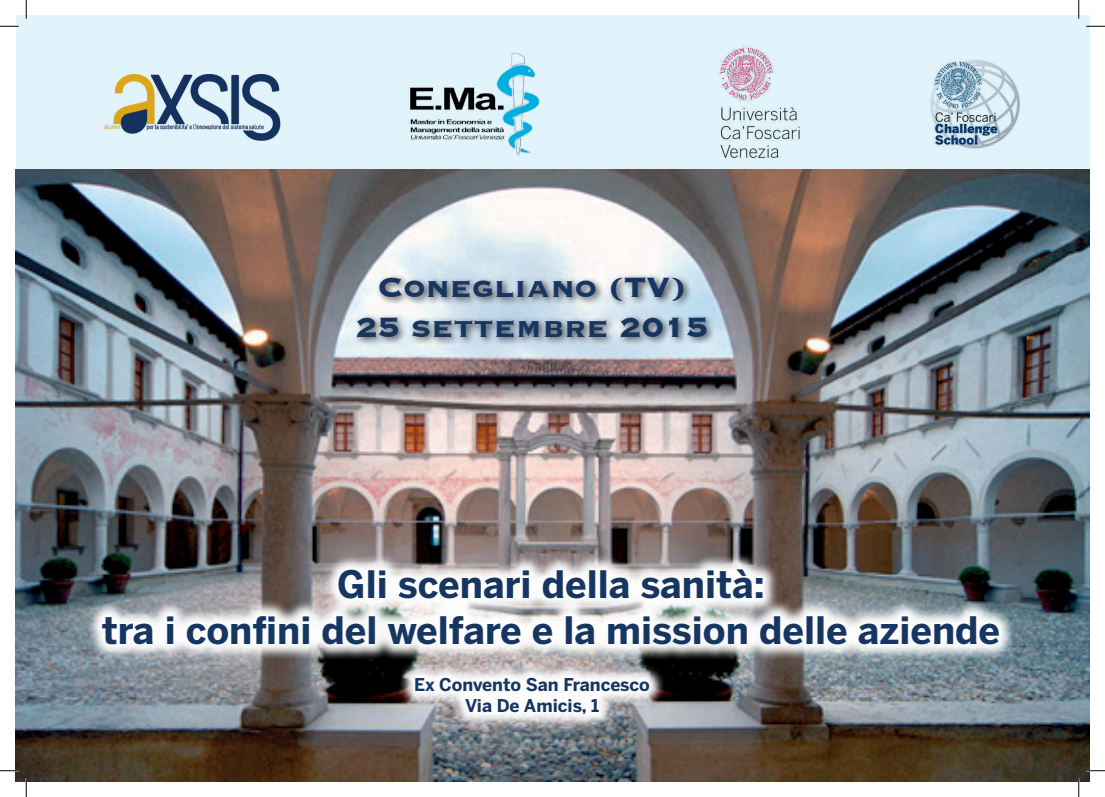
<style>
.page{position:relative;width:1105px;height:797px;background:#fff}
.page>*{position:absolute;margin:0;border:0;box-sizing:border-box;transform-origin:0 0}
.t1{font:700 37.5px/45px "Benton Sans";color:#163561;text-align:center}
.t2{font:700 36.25px "Copperplate";color:#163561}
.t3{font:700 17.5px/21px "Benton Sans";letter-spacing:-.005em;color:#163561;text-align:center}
</style>
<div class="page">
<div style="left:16px;top:16px;width:1073px;height:177px;background:#e1f4fc"></div>
<img style="left:16px;top:170px;width:1073px;height:611px">
<img style="left:410px;top:52px;width:130px;height:103px">
<img style="left:930px;top:58px;width:90px;height:92px">
<img style="left:104px;top:74px;width:177px;height:66px">
<img style="left:718px;top:46px;width:82px;height:112px">
<div style="left:353px;top:313px;width:363px;height:33px;background:#231f20;opacity:.75"></div>
<div style="left:375px;top:273px;width:318px;height:36px;background:#231f20;opacity:.75"></div>
<div style="left:85px;top:553px;width:931px;height:107px;background:#fff;opacity:.98"></div>
<div style="left:398px;top:660px;width:268px;height:70px;background:#fff;opacity:.98"></div>
<svg style="left:0;top:25px;width:19px;height:2px"></svg>
<svg style="left:1086px;top:25px;width:19px;height:2px"></svg>
<svg style="left:0;top:770px;width:19px;height:1px"></svg>
<svg style="left:1086px;top:770px;width:19px;height:1px"></svg>
<svg style="left:25px;top:0;width:2px;height:19px"></svg>
<svg style="left:25px;top:778px;width:2px;height:19px"></svg>
<svg style="left:1078px;top:0;width:1px;height:19px"></svg>
<svg style="left:1078px;top:778px;width:1px;height:19px"></svg>
<p class="t2" style="left:377px;top:264px;width:311px">Conegliano (TV)</p>
<p class="t2" style="left:356px;top:304px;width:354px">25 settembre 2015</p>
<p class="t1" style="left:102px;top:562px;width:900px">Gli scenari della sanità:<br>tra i confini del welfare e la mission delle aziende</p>
<p class="t3" style="left:414px;top:673px;width:237px">Ex Convento San Francesco<br>Via De Amicis, 1</p>
</div>
